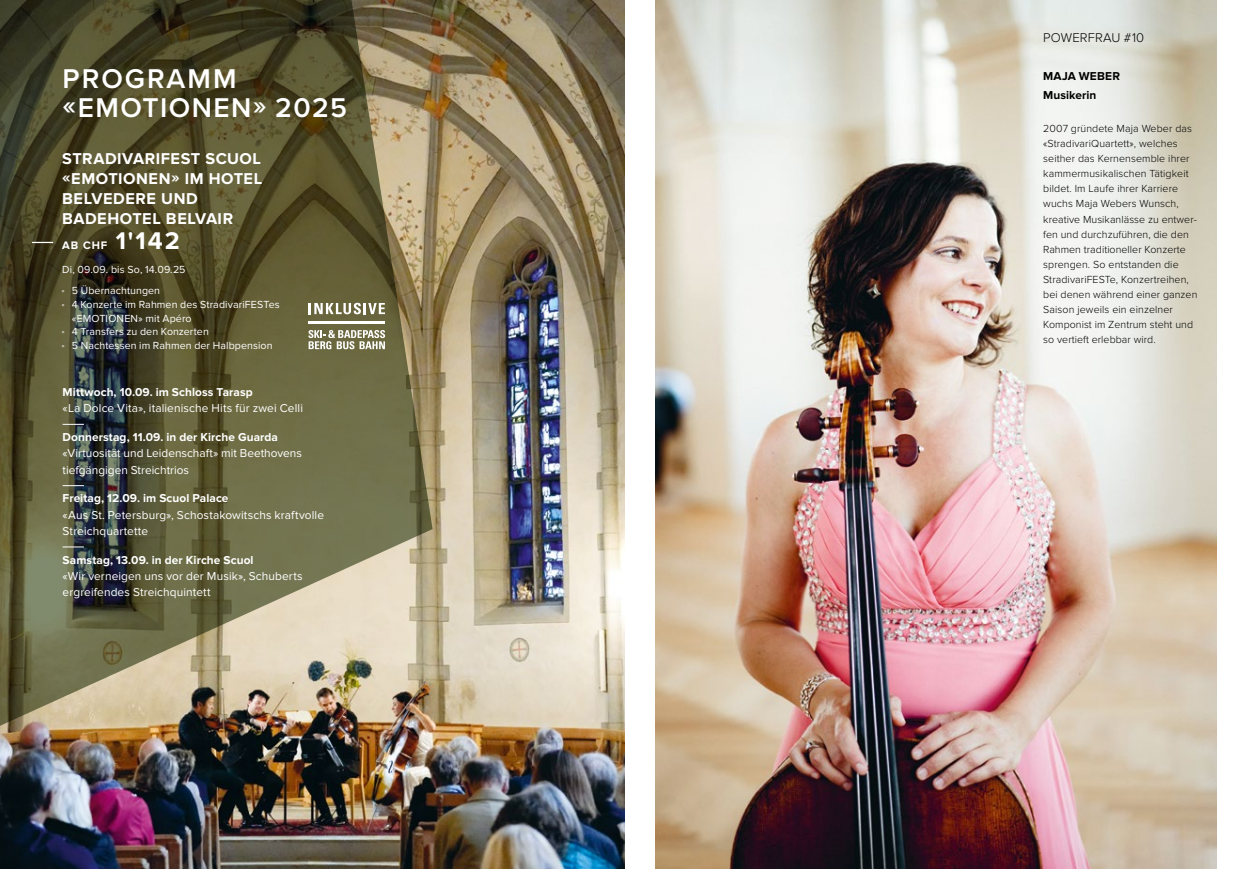
<style>
.page{position:relative;width:1248px;height:869px;background:#fff}
.page>*{position:absolute;margin:0;border:0;box-sizing:border-box;transform-origin:0 0}
.t1{font:600 28.12px/28.8px "Proxima Nova";letter-spacing:.05em;color:#fff}
.t2{font:700 25px "Proxima Nova";color:#fff}
.t3{font:700 16.25px/20px "Proxima Nova";letter-spacing:.035em;color:#fff}
.t4{font:300 13.12px "Proxima Nova";letter-spacing:.01em;color:#000}
.t5{font:11.88px/16.2px "Proxima Nova";letter-spacing:.01em;color:#fff}
.t6{font:700 11.88px "Proxima Nova";letter-spacing:.005em;color:#fff}
.t7{font:700 11.88px/18.8px "Proxima Nova";letter-spacing:.01em;color:#000}
.t8{font:700 11.25px "Proxima Nova";color:#fff}
.t9{font:300 10.62px/15px "Proxima Nova";letter-spacing:.01em;color:#000}
.t10{font:10.62px/21.2px "Proxima Nova";letter-spacing:.01em;color:#fff}
</style>
<div class="page">
<img style="left:0;top:0;width:624px;height:868px">
<img style="left:656px;top:0;width:559px;height:868px">
<svg style="left:0;top:0;width:432px;height:730px;background:#6a6546"></svg>
<svg style="left:63px;top:423px;width:21px;height:1px"></svg>
<svg style="left:63px;top:485px;width:21px;height:1px"></svg>
<svg style="left:63px;top:546px;width:21px;height:1px"></svg>
<svg style="left:32px;top:242px;width:21px;height:1px"></svg>
<svg style="left:308px;top:302px;width:77px;height:12px"></svg>
<hr style="left:308px;top:321px;width:77px;height:2px;background:#fff">
<svg style="left:308px;top:330px;width:77px;height:19px"></svg>
<h1 class="t1" style="left:63px;top:63px;width:286px">PROGRAMM «EMOTIONEN» 2025</h1>
<h3 class="t3" style="left:62px;top:148px;width:201px">STRADIVARIFEST SCUOL «EMOTIONEN» IM HOTEL<br>BELVEDERE UND<br>BADEHOTEL BELVAIR</h3>
<p class="t8" style="left:62px;top:238px;width:46px">AB CHF</p>
<h2 class="t2" style="left:116px;top:226px;width:66px">1'142</h2>
<p class="t10" style="left:62px;top:259px;width:125px">Di, 09.09. bis So, 14.09.25 ˚ 5 Übernachtungen</p>
<p class="t10" style="left:62px;top:294px;width:219px">˚ 4 Konzerte im Rahmen des StradivariFESTes</p>
<p class="t10" style="left:72px;top:307px;width:121px">«EMOTIONEN» mit Apéro</p>
<p class="t10" style="left:62px;top:321px;width:148px">˚ 4 Transfers zu den Konzerten</p>
<p class="t10" style="left:62px;top:335px;width:212px">˚ 5 Nachtessen im Rahmen der Halbpension</p>
<p class="t6" style="left:63px;top:385px;width:191px">Mittwoch, 10.09. im Schloss Tarasp</p>
<p class="t5" style="left:63px;top:400px;width:242px">«La Dolce Vita», italienische Hits für zwei Celli</p>
<p class="t6" style="left:63px;top:430px;width:217px">Donnerstag, 11.09. in der Kirche Guarda</p>
<p class="t5" style="left:63px;top:445px;width:241px">«Virtuosität und Leidenschaft» mit Beethovens tiefgängigen Streichtrios</p>
<p class="t6" style="left:63px;top:491px;width:167px">Freitag, 12.09. im Scuol Palace</p>
<p class="t5" style="left:63px;top:506px;width:263px">«Aus St. Petersburg», Schostakowitschs kraftvolle<br>Streichquartette</p>
<p class="t6" style="left:63px;top:552px;width:192px">Samstag, 13.09. in der Kirche Scuol</p>
<p class="t5" style="left:63px;top:567px;width:241px">«Wir verneigen uns vor der Musik», Schuberts ergreifendes Streichquintett</p>
<p class="t4" style="left:1043px;top:30px;width:102px">POWERFRAU #10</p>
<p class="t7" style="left:1043px;top:67px;width:78px">MAJA WEBER<br>Musikerin</p>
<p class="t9" style="left:1043px;top:121px;width:156px">2007 gründete Maja Weber das «StradivariQuartett», welches seither das Kernensemble ihrer kammermusikalischen Tätigkeit bildet. Im Laufe ihrer Karriere wuchs Maja Webers Wunsch, kreative Musikanlässe zu entwer&shy;fen und durchzuführen, die den<br>Rahmen traditioneller Konzerte sprengen. So entstanden die<br>StradivariFESTe, Konzertreihen, bei denen während einer ganzen<br>Saison jeweils ein einzelner<br>Komponist im Zentrum steht und so vertieft erlebbar wird.</p>
</div>
